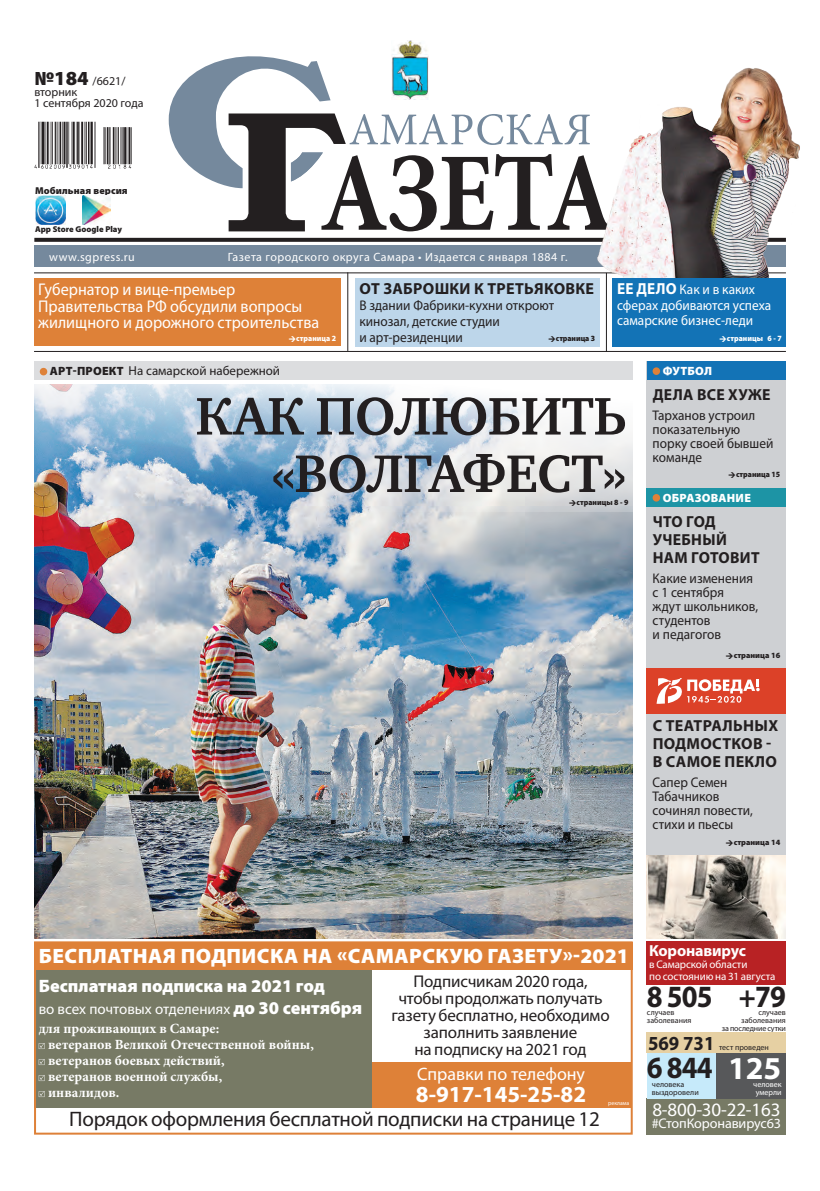
<style>
.page{position:relative;width:820px;height:1191px;background:#fff}
.page>*{position:absolute;margin:0;border:0;box-sizing:border-box;transform-origin:0 0}
.заголовок{font:700 54.2px/57.4px "Charter C";letter-spacing:-.01em;color:#231f20;text-align:right}
.t1{font:700 32px "Myriad Pro";color:#fff}
.t2{font:700 31px "Myriad Pro";letter-spacing:-.03em;color:#231f20;scale:.92 1}
.t3{font:700 23px "Myriad Pro";color:#fff}
.ОФИЦИАЛКА{font:21px "Myriad Pro";letter-spacing:-.01em;color:#231f20}
.заголовок-2{font:900 20.9px "Myriad Pro";letter-spacing:.02em;color:#fff}
.t4{font:700 20px "Myriad Pro";color:#231f20;scale:.94 1}
.ОФИЦИАЛКА-2{font:19px "Myriad Pro";letter-spacing:-.01em;color:#fff}
.заголовок-3{font:900 18px "Myriad Pro";color:#fff}
.t5{font:18px "Myriad Pro";color:#fff}
.ОФИЦИАЛКА-3{font:17px/17px "Myriad Pro";letter-spacing:-.01em;color:#231f20;text-align:center}
.анонс_2_заголовок{font:17px/16.5px "Myriad Pro";color:#fff;scale:.95 1}
.анонс_2_заголовок-2{font:700 16px/18px "Myriad Pro";letter-spacing:.02em;color:#231f20}
.ОФИЦИАЛКА-4{font:700 16px "Myriad Pro";letter-spacing:-.01em;color:#fff}
.заголовок-4{font:15px "Myriad Pro";color:#fff}
.заголовок-5{font:700 14px/16px "Minion Pro";color:#fff}
.анонс_1_подзаголовок{font:14px/14px "Myriad Pro";color:#231f20;scale:.95 1}
.анонс_2_заголовок-3{font:14px/14px "Myriad Pro";color:#231f20;scale:.95 1}
.анонс_2_заголовок-4{font:14px/15.2px "Myriad Pro";color:#fff;scale:.95 1}
.ОФИЦИАЛКА-5{font:14px "Myriad Pro";letter-spacing:-.01em;color:#fff}
.надзаголовок_01{font:13px "Myriad Pro";color:#231f20}
.t6{font:12px "Myriad Pro";letter-spacing:.04em;color:#fff}
.t7{font:12px/11px "Myriad Pro";color:#231f20}
.рубрика_на_плашке{font:900 12px "Myriad Pro";letter-spacing:.02em;color:#fff}
.ОФИЦИАЛКА-6{font:11px "Myriad Pro";letter-spacing:-.01em;color:#fff}
.t8{font:900 10px "Myriad Pro";letter-spacing:.01em;color:#231f20}
.t9{font:900 8.5px "Myriad Pro";color:#231f20}
.ТВ{font:8px "Myriad Pro";color:#231f20}
.анонс_1_подзаголовок-2{font:900 8px "Myriad Pro";color:#231f20;scale:.95 1}
.анонс_2_заголовок-5{font:900 8px "Myriad Pro";color:#fff;scale:.95 1}
.ТВ-2{font:8px "Myriad Pro";letter-spacing:-.02em;color:#231f20}
.ТВ-3{font:8px "Myriad Pro";color:#fff}
.анонс_1_подзаголовок-3{font:900 8px "Myriad Pro";color:#231f20}
.анонс_2_заголовок-6{font:900 8px "Myriad Pro";color:#231f20}
.анонс_2_заголовок-7{font:900 8px "Myriad Pro";color:#231f20;scale:.95 1}
.ОФИЦИАЛКА-7{font:6px "Myriad Pro";color:#fff;scale:.95 1}
.s1{font-weight:900;font-size:20px}
.s2{font-weight:900;font-size:12px}
.s3{font-weight:700;font-size:16px}
.s4{font-weight:900;font-size:18px}
</style>
<div class="page">
<div style="left:34px;top:246px;width:751px;height:21px;background:#75899d"></div>
<div style="left:646px;top:361px;width:139px;height:578px;background:#ced0d3"></div>
<div style="left:646px;top:361px;width:139px;height:19px;background:#1373b6"></div>
<div style="left:652px;top:367px;width:7px;height:8px;background:#de8138;border-radius:50%"></div>
<hr style="left:34px;top:351px;width:751px;height:1px;background:#231f20">
<div style="left:355px;top:278px;width:244px;height:68px;background:#bdd6ea"></div>
<div style="left:34px;top:278px;width:306px;height:68px;background:#de8138"></div>
<div style="left:34px;top:361px;width:598px;height:19px;background:#dcdddf"></div>
<div style="left:40px;top:368px;width:7px;height:7px;background:#de8138;border-radius:50%"></div>
<hr style="left:347px;top:272px;width:1px;height:79px;background:#231f20">
<hr style="left:605px;top:273px;width:1px;height:79px;background:#231f20">
<svg style="left:34px;top:238px;width:524px;height:4px;background:#2c2829"></svg>
<img style="left:34px;top:122px;width:98px;height:47px">
<img style="left:35px;top:195px;width:30px;height:30px">
<img style="left:83px;top:195px;width:27px;height:30px">
<svg style="left:169px;top:40px;width:389px;height:191px"></svg>
<img style="left:34px;top:512px;width:598px;height:427px">
<hr style="left:34px;top:272px;width:751px;height:1px;background:#231f20">
<div style="left:646px;top:488px;width:139px;height:18px;background:#1d94a5"></div>
<div style="left:652px;top:494px;width:7px;height:7px;background:#de8138;border-radius:50%"></div>
<img style="left:558px;top:68px;width:242px;height:212px">
<div style="left:646px;top:668px;width:139px;height:46px;background:#dc4128"></div>
<svg style="left:656px;top:678px;width:103px;height:26px"></svg>
<div style="left:646px;top:941px;width:139px;height:44px;background:#b82224"></div>
<div style="left:646px;top:1098px;width:139px;height:36px;background:#777a65"></div>
<div style="left:646px;top:1051px;width:69px;height:47px;background:#c6eafa"></div>
<div style="left:715px;top:1051px;width:70px;height:47px;background:#57585a"></div>
<div style="left:646px;top:1032px;width:139px;height:21px;background:#e6d0a3"></div>
<div style="left:369px;top:1062px;width:262px;height:45px;background:#de8138"></div>
<div style="left:34px;top:968px;width:337px;height:139px;background:#777a65"></div>
<div style="left:34px;top:941px;width:598px;height:193px;border:2px solid #de8138"></div>
<div style="left:34px;top:942px;width:598px;height:27px;background:#de8138"></div>
<svg style="left:39px;top:1043px;width:6px;height:6px"></svg>
<svg style="left:39px;top:1059px;width:6px;height:6px"></svg>
<svg style="left:39px;top:1075px;width:6px;height:6px"></svg>
<svg style="left:39px;top:1091px;width:6px;height:6px"></svg>
<img style="left:646px;top:855px;width:139px;height:84px">
<svg style="left:34px;top:385px;width:598px;height:127px"></svg>
<div style="left:612px;top:278px;width:173px;height:68px;background:#1373b6"></div>
<svg style="left:569px;top:500px;width:6px;height:6px"></svg>
<p class="t7" style="left:34px;top:75px;width:111px"><span class="s1">№184</span> /6621/ вторник<br>1 сентября 2020 года</p>
<p class="t8" style="left:35px;top:184px;width:94px">Мобильная версия</p>
<p class="t9" style="left:35px;top:224px;width:88px">App Store Google Play</p>
<p class="t6" style="left:49px;top:249px;width:87px">www.sgpress.ru</p>
<p class="t6" style="left:228px;top:249px;width:341px">Газета городского округа Самара • Издается с января 1884 г.</p>
<p class="анонс_2_заголовок" style="left:38px;top:281px;width:297px">Губернатор и вице-премьер<br>Правительства РФ обсудили вопросы жилищного и дорожного строительства</p>
<p class="анонс_2_заголовок-5" style="left:296px;top:333px;width:43px">страница 2</p>
<p class="надзаголовок_01" style="left:50px;top:363px;width:232px"><span class="s2">АРТ-ПРОЕКТ</span> На самарской набережной</p>
<p class="анонс_2_заголовок-2" style="left:359px;top:279px;width:236px">ОТ ЗАБРОШКИ К ТРЕТЬЯКОВКЕ</p>
<p class="анонс_2_заголовок-3" style="left:359px;top:297px;width:207px;line-height:15.8px">В здании Фабрики-кухни откроют кинозал, детские студии<br>и арт-резиденции</p>
<p class="анонс_2_заголовок-4" style="left:616px;top:282px;width:164px"><span class="s3">ЕЕ ДЕЛО</span> Как и в каких сферах добиваются успеха самарские бизнес-леди</p>
<p class="анонс_2_заголовок-5" style="left:726px;top:334px;width:59px">страницы 6 - 7</p>
<p class="анонс_2_заголовок-7" style="left:555px;top:334px;width:43px">страница 3</p>
<p class="рубрика_на_плашке" style="left:662px;top:364px;width:51px">ФУТБОЛ</p>
<p class="анонс_2_заголовок-2" style="left:652px;top:385px;width:119px">ДЕЛА ВСЕ ХУЖЕ</p>
<p class="анонс_1_подзаголовок" style="left:652px;top:408px;width:129px">Тарханов устроил показательную порку своей бывшей команде</p>
<p class="анонс_1_подзаголовок-2" style="left:735px;top:470px;width:48px">страница 15</p>
<p class="заголовок" style="left:195px;top:388px;width:432px">КАК ПОЛЮБИТЬ «ВОЛГАФЕСТ»</p>
<p class="анонс_1_подзаголовок-2" style="left:576px;top:498px;width:56px">страницы 8 - 9</p>
<p class="рубрика_на_плашке" style="left:662px;top:491px;width:90px">ОБРАЗОВАНИЕ</p>
<p class="анонс_2_заголовок-2" style="left:652px;top:512px;width:108px">ЧТО ГОД<br>УЧЕБНЫЙ<br>НАМ ГОТОВИТ</p>
<p class="анонс_1_подзаголовок" style="left:652px;top:571px;width:113px">Какие изменения с 1 сентября<br>ждут школьников, студентов<br>и педагогов</p>
<p class="анонс_1_подзаголовок-3" style="left:733px;top:651px;width:48px">страница 16</p>
<p class="анонс_2_заголовок-2" style="left:652px;top:716px;width:127px">С ТЕАТРАЛЬНЫХ<br>ПОДМОСТКОВ -<br>В САМОЕ ПЕКЛО</p>
<p class="анонс_2_заголовок-3" style="left:652px;top:774px;width:107px">Сапер Семен<br>Табачников сочинял повести, стихи и пьесы</p>
<p class="анонс_2_заголовок-6" style="left:733px;top:838px;width:48px">страница 14</p>
<p class="заголовок-2" style="left:39px;top:944px;width:591px">БЕСПЛАТНАЯ ПОДПИСКА НА «САМАРСКУЮ ГАЗЕТУ»-2021</p>
<p class="ОФИЦИАЛКА-3" style="left:391px;top:972px;width:220px">Подписчикам 2020 года, чтобы продолжать получать газету бесплатно, необходимо</p>
<p class="ОФИЦИАЛКА-3" style="left:414px;top:1023px;width:174px">заполнить заявление на подписку на 2021 год</p>
<p class="заголовок-3" style="left:39px;top:976px;width:287px">Бесплатная подписка на 2021 год</p>
<p class="заголовок-4" style="left:39px;top:1000px;width:325px">во всех почтовых отделениях <span class="s4">до 30 сентября</span></p>
<p class="заголовок-5" style="left:48px;top:1020px;width:267px;text-indent:-9px">для проживающих в Самаре:<br>ветеранов Великой Отечественной войны, ветеранов боевых действий,<br>ветеранов военной службы,<br>инвалидов.</p>
<p class="ОФИЦИАЛКА" style="left:69px;top:1106px;width:532px">Порядок оформления бесплатной подписки на странице 12</p>
<p class="t5" style="left:417px;top:1063px;width:169px">Справки по телефону</p>
<p class="t3" style="left:416px;top:1079px;width:172px">8-917-145-25-82</p>
<p class="ОФИЦИАЛКА-7" style="left:608px;top:1099px;width:24px">реклама</p>
<p class="ОФИЦИАЛКА-4" style="left:649px;top:940px;width:98px">Коронавирус</p>
<p class="ОФИЦИАЛКА-6" style="left:649px;top:957px;width:100px">в Самарской области</p>
<p class="ОФИЦИАЛКА-6" style="left:649px;top:969px;width:128px">по состоянию на 31 августа</p>
<p class="t2" style="left:646px;top:976px;width:73px">8 505</p>
<p class="ТВ" style="left:646px;top:1007px;width:29px">случаев</p>
<p class="ТВ" style="left:646px;top:1015px;width:46px">заболевания</p>
<p class="t2" style="left:738px;top:976px;width:53px">+79</p>
<p class="ТВ" style="left:758px;top:1007px;width:29px">случаев</p>
<p class="ТВ" style="left:741px;top:1015px;width:46px">заболевания</p>
<p class="ТВ-2" style="left:721px;top:1023px;width:66px">за последние сутки</p>
<p class="t4" style="left:647px;top:1030px;width:72px">569 731</p>
<p class="ТВ" style="left:718px;top:1042px;width:51px">тест проведен</p>
<p class="t2" style="left:646px;top:1047px;width:73px">6 844</p>
<p class="ТВ" style="left:651px;top:1079px;width:34px">человека</p>
<p class="ТВ" style="left:651px;top:1087px;width:48px">выздоровели</p>
<p class="t1" style="left:727px;top:1047px;width:55px">125</p>
<p class="ТВ-3" style="left:752px;top:1079px;width:30px">человек</p>
<p class="ТВ-3" style="left:755px;top:1087px;width:27px">умерли</p>
<p class="ОФИЦИАЛКА-2" style="left:652px;top:1098px;width:129px">8-800-30-22-163</p>
<p class="ОФИЦИАЛКА-5" style="left:651px;top:1114px;width:131px">#СтопКоронавирус63</p>
</div>
